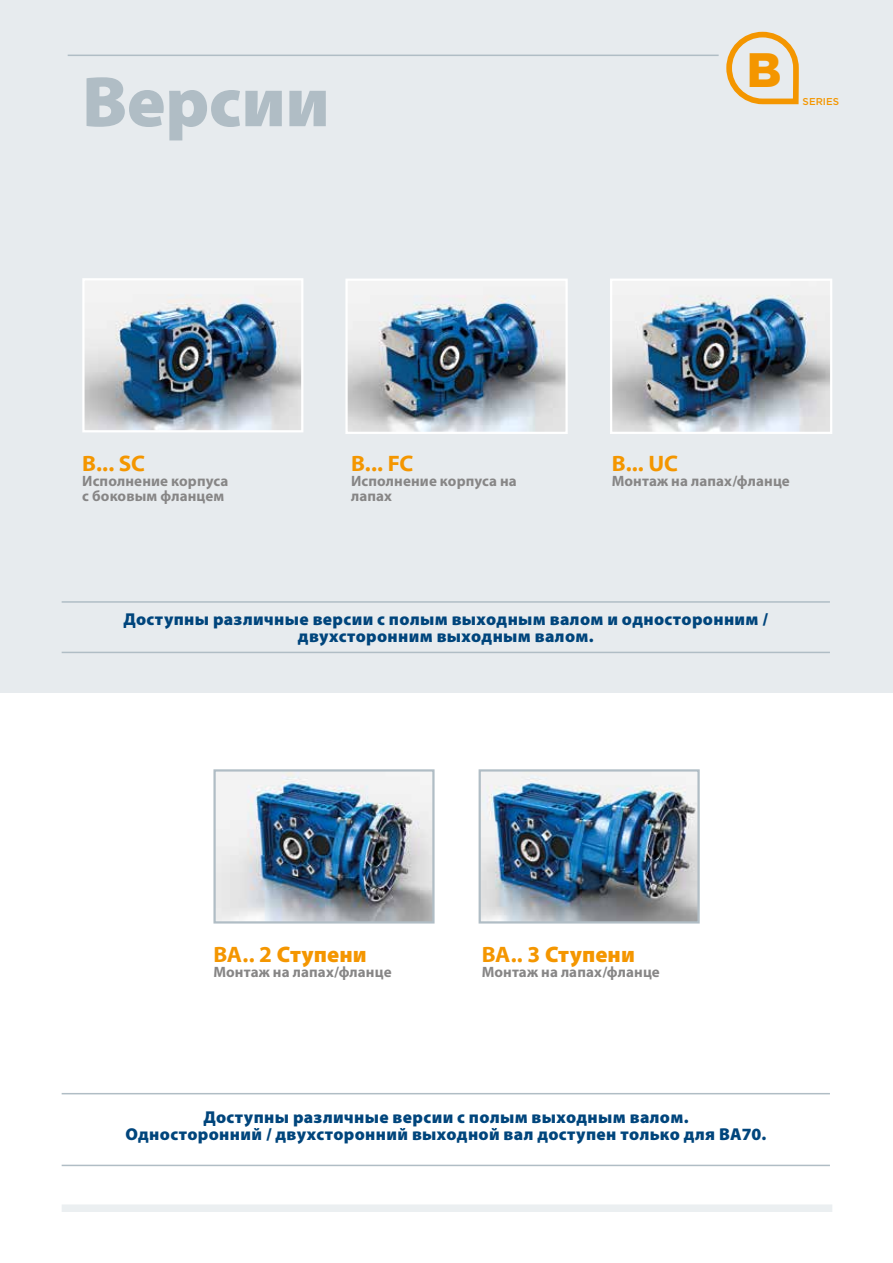
<style>
.page{position:relative;width:893px;height:1263px;background:#fff}
.page>*{position:absolute;margin:0;border:0;box-sizing:border-box;transform-origin:0 0}
.t1{font:900 72px "Myriad Pro";letter-spacing:-.005em;color:#b0bdc5}
.t2{font:900 48.3px "Gotham";color:#f49600}
.t3{font:900 22.5px "Myriad Pro";letter-spacing:.005em;color:#f49600}
.t4{font:700 22.5px "Myriad Web Pro";color:#f49600}
.t5{font:900 17.25px/16.5px "Myriad Pro";letter-spacing:.02em;color:#00457c;text-align:center}
.t6{font:700 15px/15px "Myriad Pro";letter-spacing:.01em;color:#878686}
.t7{font:500 9.9px "Gotham";color:#f49600}
.s1{font-family:"Myriad Web Pro";font-weight:700}
</style>
<div class="page">
<div style="left:0;top:0;width:893px;height:692px;background:#e7ebee"></div>
<img style="left:85px;top:281px;width:215px;height:148px">
<div style="left:82px;top:278px;width:221px;height:154px;border:2px solid #fff"></div>
<img style="left:216px;top:772px;width:216px;height:148px">
<div style="left:213px;top:769px;width:222px;height:154px;border:2px solid #b0bdc5"></div>
<img style="left:482px;top:772px;width:215px;height:148px">
<div style="left:479px;top:769px;width:221px;height:154px;border:2px solid #b0bdc5"></div>
<img style="left:348px;top:282px;width:217px;height:149px">
<div style="left:345px;top:279px;width:223px;height:155px;border:2px solid #fff"></div>
<img style="left:613px;top:282px;width:216px;height:149px">
<div style="left:610px;top:279px;width:222px;height:155px;border:2px solid #fff"></div>
<hr style="left:62px;top:601px;width:768px;height:2px;background:#b0bdc5">
<hr style="left:62px;top:1093px;width:768px;height:1px;background:#b0bdc5">
<hr style="left:62px;top:652px;width:768px;height:1px;background:#b0bdc5">
<hr style="left:62px;top:1165px;width:768px;height:1px;background:#b0bdc5">
<div style="left:62px;top:1204px;width:770px;height:8px;background:#ebeff1"></div>
<hr style="left:68px;top:55px;width:651px;height:1px;background:#b0bdc5">
<svg style="left:726px;top:31px;width:73px;height:74px"></svg>
<h1 class="t1" style="left:82px;top:54px;width:249px">Версии</h1>
<h2 class="t2" style="left:747px;top:36px;width:36px">B</h2>
<p class="t7" style="left:803px;top:95px;width:38px">SERIES</p>
<h3 class="t4" style="left:82px;top:451px;width:64px">B... SC</h3>
<p class="t6" style="left:82px;top:473px;width:148px">Исполнение корпуса с боковым фланцем</p>
<h3 class="t4" style="left:351px;top:451px;width:64px">B... FC</h3>
<p class="t6" style="left:351px;top:473px;width:167px">Исполнение корпуса на лапах</p>
<h3 class="t4" style="left:612px;top:451px;width:68px">B... UC</h3>
<p class="t6" style="left:612px;top:473px;width:180px">Монтаж на лапах/фланце</p>
<p class="t5" style="left:123px;top:610px;width:646px">Доступны различные версии с полым выходным валом и односторонним / двухсторонним выходным валом.</p>
<h3 class="t3" style="left:213px;top:940px;width:155px"><span class="s1">BA.. 2</span> Ступени</h3>
<p class="t6" style="left:213px;top:964px;width:180px">Монтаж на лапах/фланце</p>
<h3 class="t3" style="left:482px;top:940px;width:155px"><span class="s1">BA.. 3</span> Ступени</h3>
<p class="t6" style="left:482px;top:964px;width:180px">Монтаж на лапах/фланце</p>
<p class="t5" style="left:126px;top:1109px;width:642px">Доступны различные версии с полым выходным валом.<br>Односторонний / двухсторонний выходной вал доступен только для BA70.</p>
</div>
